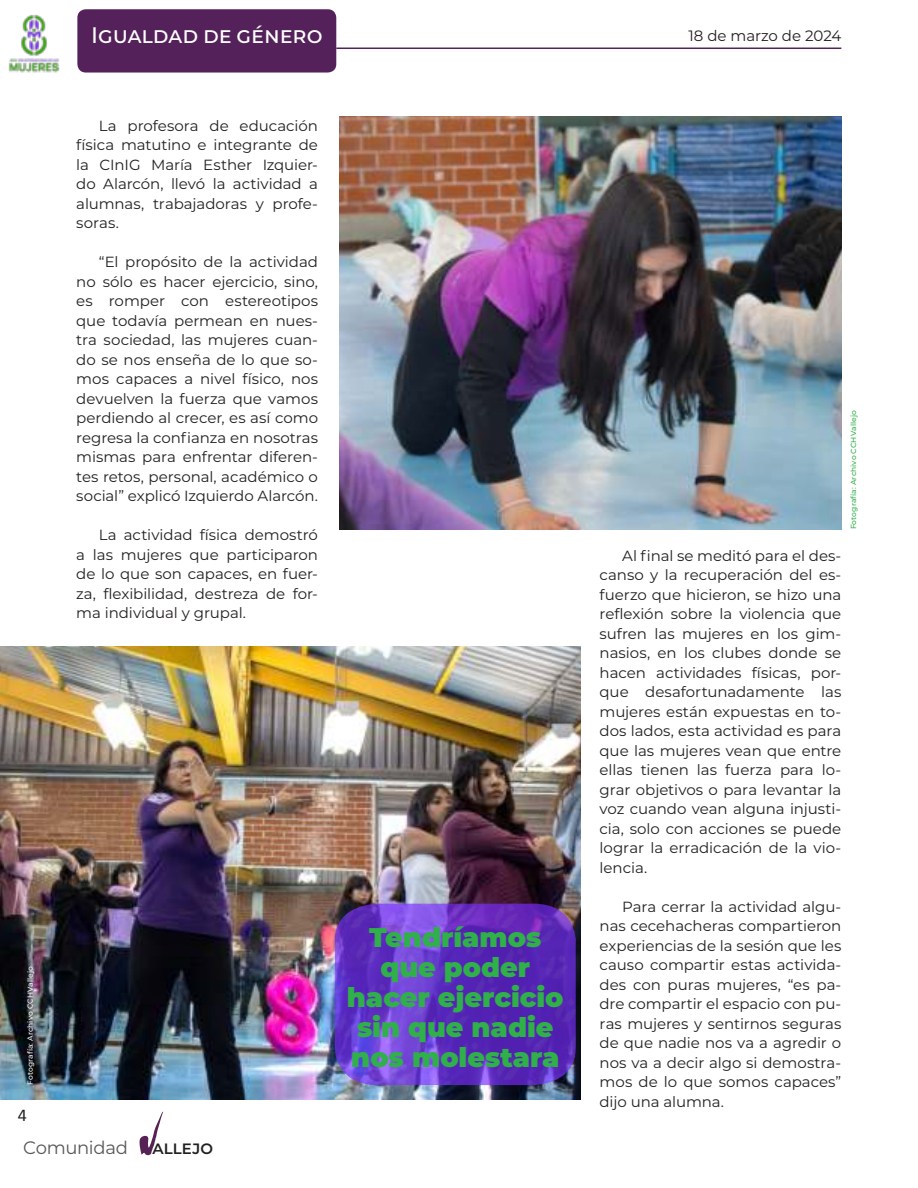
<style>
.page{position:relative;width:918px;height:1188px;background:#fff}
.page>*{position:absolute;margin:0;border:0;box-sizing:border-box;transform-origin:0 0}
.t1{font:900 27px/30px "Montserrat";color:#2fb049;text-align:center}
.t2{font:500 22.5px "Montserrat";color:#fff}
.t3{font:18px "Montserrat";letter-spacing:-.015em;color:#57585a}
.t4{font:18px "Calibri";color:#221f1f}
.t5{font:15px "Montserrat";letter-spacing:-.005em;color:#221f1f}
.t6{font:14.7px/19.5px "Montserrat";letter-spacing:-.005em;color:#221f1f;text-align:justify}
.t7{font:500 7.35px "Montserrat";letter-spacing:.015em;color:#2fb049}
.t8{font:500 7.35px "Montserrat";letter-spacing:.015em;color:#fff}
.s1{font-weight:600;font-size:15px;color:#221f1f}
</style>
<div class="page">
<img style="left:340px;top:116px;width:501px;height:413px">
<img style="left:0;top:646px;width:581px;height:453px">
<img style="left:335px;top:904px;width:241px;height:181px">
<div style="left:77px;top:9px;width:259px;height:64px;background:#55215b;border-radius:9px"></div>
<hr style="left:336px;top:48px;width:505px;height:1px;background:#55215b">
<svg style="left:139px;top:1111px;width:24px;height:44px"></svg>
<img style="left:8px;top:15px;width:52px;height:58px">
<h2 class="t2" style="left:91px;top:22px;width:233px">Igualdad de género</h2>
<p class="t5" style="left:688px;top:27px;width:154px">18 de marzo de 2024</p>
<p class="t6" style="left:76px;top:116px;width:243px;text-indent:23px">La profesora de educación física matutino e integrante de la CInIG María Esther Izquier&shy;do Alarcón, llevó la actividad a alumnas, trabajadoras y profe&shy;soras.</p>
<p class="t6" style="left:76px;top:253px;width:243px;text-indent:23px">“El propósito de la actividad no sólo es hacer ejercicio, sino, es romper con estereotipos que todavía permean en nues&shy;tra sociedad, las mujeres cuan&shy;do se nos enseña de lo que so&shy;mos capaces a nivel físico, nos devuelven la fuerza que vamos perdiendo al crecer, es así como regresa la confianza en nosotras mismas para enfrentar diferen&shy;tes retos, personal, académico o social” explicó Izquierdo Alarcón.</p>
<p class="t6" style="left:76px;top:526px;width:243px;text-indent:23px">La actividad física demostró a las mujeres que participaron de lo que son capaces, en fuer&shy;za, flexibilidad, destreza de for&shy;ma individual y grupal.</p>
<p class="t8" style="left:26px;top:1085px;width:121px;rotate:-90deg">Fotografía: Archivo CCHVallejo</p>
<p class="t4" style="left:18px;top:1104px;width:11px">4</p>
<p class="t3" style="left:23px;top:1138px;width:191px">Comunidad <span class="s1">VALLEJO</span></p>
<h1 class="t1" style="left:347px;top:924px;width:218px">Tendríamos que poder hacer ejercicio sin que nadie nos molestara</h1>
<p class="t6" style="left:600px;top:546px;width:243px;text-indent:23px">Al final se meditó para el des&shy;canso y la recuperación del es&shy;fuerzo que hicieron, se hizo una reflexión sobre la violencia que sufren las mujeres en los gim&shy;nasios, en los clubes donde se hacen actividades físicas, por&shy;que desafortunadamente las mujeres están expuestas en to&shy;dos lados, esta actividad es para que las mujeres vean que entre ellas tienen las fuerza para lo&shy;grar objetivos o para levantar la voz cuando vean alguna injusti&shy;cia, solo con acciones se puede lograr la erradicación de la vio&shy;lencia.</p>
<p class="t6" style="left:600px;top:897px;width:243px;text-indent:23px">Para cerrar la actividad algu&shy;nas cecehacheras compartieron experiencias de la sesión que les causo compartir estas activida&shy;des con puras mujeres, “es pa&shy;dre compartir el espacio con pu&shy;ras mujeres y sentirnos seguras de que nadie nos va a agredir o nos va a decir algo si demostra&shy;mos de lo que somos capaces” dijo una alumna.</p>
<p class="t7" style="left:850px;top:529px;width:121px;rotate:-90deg">Fotografía: Archivo CCHVallejo</p>
</div>
